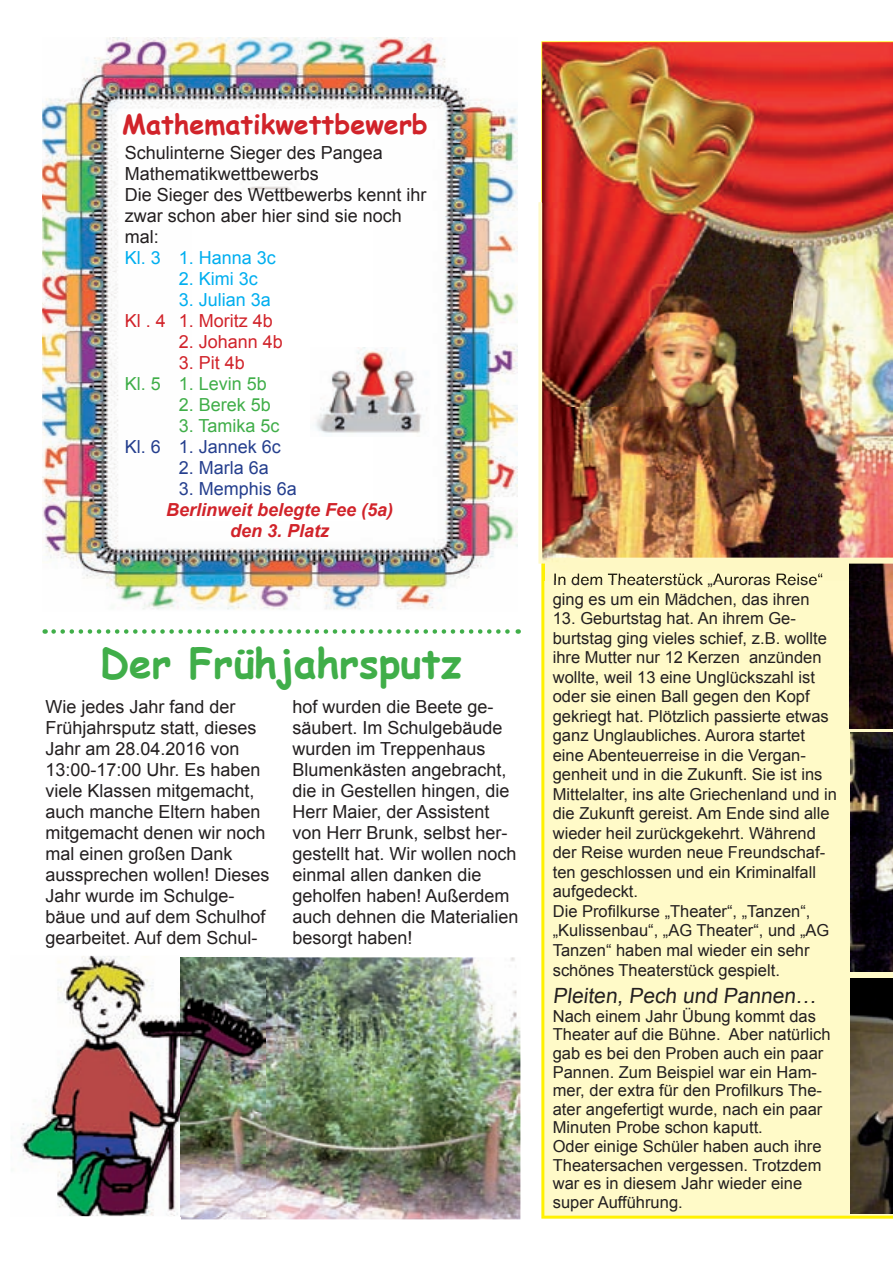
<style>
.page{position:relative;width:893px;height:1263px;background:#fff}
.page>*{position:absolute;margin:0;border:0;box-sizing:border-box;transform-origin:0 0}
.t1{font:700 40.5px "Comic Sans MS";color:#40ae49}
.t2{font:700 27px "Comic Sans MS";color:#d1232a}
.t3{font:21px "Arial";color:#231f20}
.t4{font:18px/21px "Arial";color:#231f20}
.t5{font:18px "Arial";color:#253f8e}
.t6{font:italic 700 18px/21px "Arial";color:#d1232a;text-align:center}
.t7{font:18px "Arial";color:#40ae49}
.t8{font:18px "Arial";color:#00aeef}
.t9{font:18px "Arial";color:#d1232a}
.t10{font:16.5px/19.5px "Arial";color:#231f20}
</style>
<div class="page">
<div style="left:541px;top:41px;width:352px;height:1178px;background:#fffac8"></div>
<img style="left:181px;top:957px;width:339px;height:262px">
<img style="left:42px;top:38px;width:475px;height:572px">
<div style="left:193px;top:190px;width:180px;height:330px;background:#fff"></div>
<img style="left:21px;top:956px;width:160px;height:260px">
<img style="left:181px;top:957px;width:84px;height:259px">
<svg style="left:54px;top:629px;width:465px;height:5px"></svg>
<img style="left:315px;top:347px;width:118px;height:90px">
<img style="left:850px;top:580px;width:43px;height:148px">
<img style="left:851px;top:733px;width:42px;height:238px">
<img style="left:850px;top:978px;width:43px;height:235px">
<img style="left:544px;top:96px;width:349px;height:106px">
<img style="left:544px;top:564px;width:349px;height:16px">
<img style="left:542px;top:42px;width:351px;height:54px">
<img style="left:542px;top:95px;width:2px;height:107px">
<svg style="left:542px;top:564px;width:2px;height:16px"></svg>
<img style="left:554px;top:573px;width:269px;height:7px">
<img style="left:542px;top:202px;width:351px;height:362px">
<h2 class="t2" style="left:122px;top:105px;width:307px">Mathematikwettbewerb</h2>
<p class="t4" style="left:125px;top:142px;width:303px">Schulinterne Sieger des Pangea<br>Mathematikwettbewerbs<br>Die Sieger des Wettbewerbs kennt ihr zwar schon aber hier sind sie noch mal:</p>
<p class="t8" style="left:125px;top:248px;width:153px">Kl. 3 1. Hanna 3c</p>
<p class="t8" style="left:179px;top:269px;width:81px">2. Kimi 3c</p>
<p class="t8" style="left:179px;top:290px;width:94px">3. Julian 3a</p>
<p class="t9" style="left:125px;top:311px;width:150px">Kl . 4 1. Moritz 4b</p>
<p class="t9" style="left:179px;top:332px;width:106px">2. Johann 4b</p>
<p class="t9" style="left:179px;top:353px;width:68px">3. Pit 4b</p>
<p class="t7" style="left:125px;top:374px;width:144px">Kl. 5 1. Levin 5b</p>
<p class="t7" style="left:179px;top:395px;width:94px">2. Berek 5b</p>
<p class="t7" style="left:179px;top:416px;width:102px">3. Tamika 5c</p>
<p class="t5" style="left:125px;top:437px;width:158px">Kl. 6 1. Jannek 6c</p>
<p class="t5" style="left:179px;top:458px;width:92px">2. Marla 6a</p>
<p class="t5" style="left:179px;top:479px;width:120px">3. Memphis 6a</p>
<p class="t6" style="left:166px;top:499px;width:229px">Berlinweit belegte Fee (5a) den 3. Platz</p>
<h1 class="t1" style="left:100px;top:633px;width:364px">Der Frühjahrsputz</h1>
<p class="t4" style="left:45px;top:696px;width:226px">Wie jedes Jahr fand der<br>Frühjahrsputz statt, dieses<br>Jahr am 28.04.2016 von<br>13:00-17:00 Uhr. Es haben viele Klassen mitgemacht, auch manche Eltern haben mitgemacht denen wir noch mal einen großen Dank aussprechen wollen! Dieses<br>Jahr wurde im Schulge&shy;bäue und auf dem Schulhof gearbeitet. Auf dem Schul-</p>
<p class="t4" style="left:292px;top:696px;width:228px">hof wurden die Beete ge&shy;säubert. Im Schulgebäude wurden im Treppenhaus<br>Blumenkästen angebracht, die in Gestellen hingen, die<br>Herr Maier, der Assistent von Herr Brunk, selbst her&shy;gestellt hat. Wir wollen noch einmal allen danken die geholfen haben! Außerdem auch dehnen die Materialien besorgt haben!</p>
<p class="t10" style="left:553px;top:570px;width:272px">In dem Theaterstück „Auroras Reise“ ging es um ein Mädchen, das ihren</p>
<p class="t10" style="left:553px;top:609px;width:286px">13. Geburtstag hat. An ihrem Ge&shy;burtstag ging vieles schief, z.B. wollte ihre Mutter nur 12 Kerzen anzünden wollte, weil 13 eine Unglückszahl ist oder sie einen Ball gegen den Kopf gekriegt hat. Plötzlich passierte etwas ganz Unglaubliches. Aurora startet eine Abenteuerreise in die Vergan&shy;genheit und in die Zukunft. Sie ist ins Mittelalter, ins alte Griechenland und in die Zukunft gereist. Am Ende sind alle wieder heil zurückgekehrt. Während der Reise wurden neue Freundschaf&shy;ten geschlossen und ein Kriminalfall aufgedeckt.<br>Die Profilkurse „Theater“, „Tanzen“, „Kulissenbau“, „AG Theater“, und „AG Tanzen“ haben mal wieder ein sehr schönes Theaterstück gespielt.</p>
<p class="t3" style="left:553px;top:984px;width:268px">Pleiten, Pech und Pannen…</p>
<p class="t10" style="left:553px;top:1007px;width:279px;line-height:18.6px">Nach einem Jahr Übung kommt das<br>Theater auf die Bühne. Aber natürlich gab es bei den Proben auch ein paar<br>Pannen. Zum Beispiel war ein Ham&shy;mer, der extra für den Profilkurs The&shy;ater angefertigt wurde, nach ein paar<br>Minuten Probe schon kaputt.<br>Oder einige Schüler haben auch ihre<br>Theatersachen vergessen. Trotzdem war es in diesem Jahr wieder eine super Aufführung.</p>
</div>
